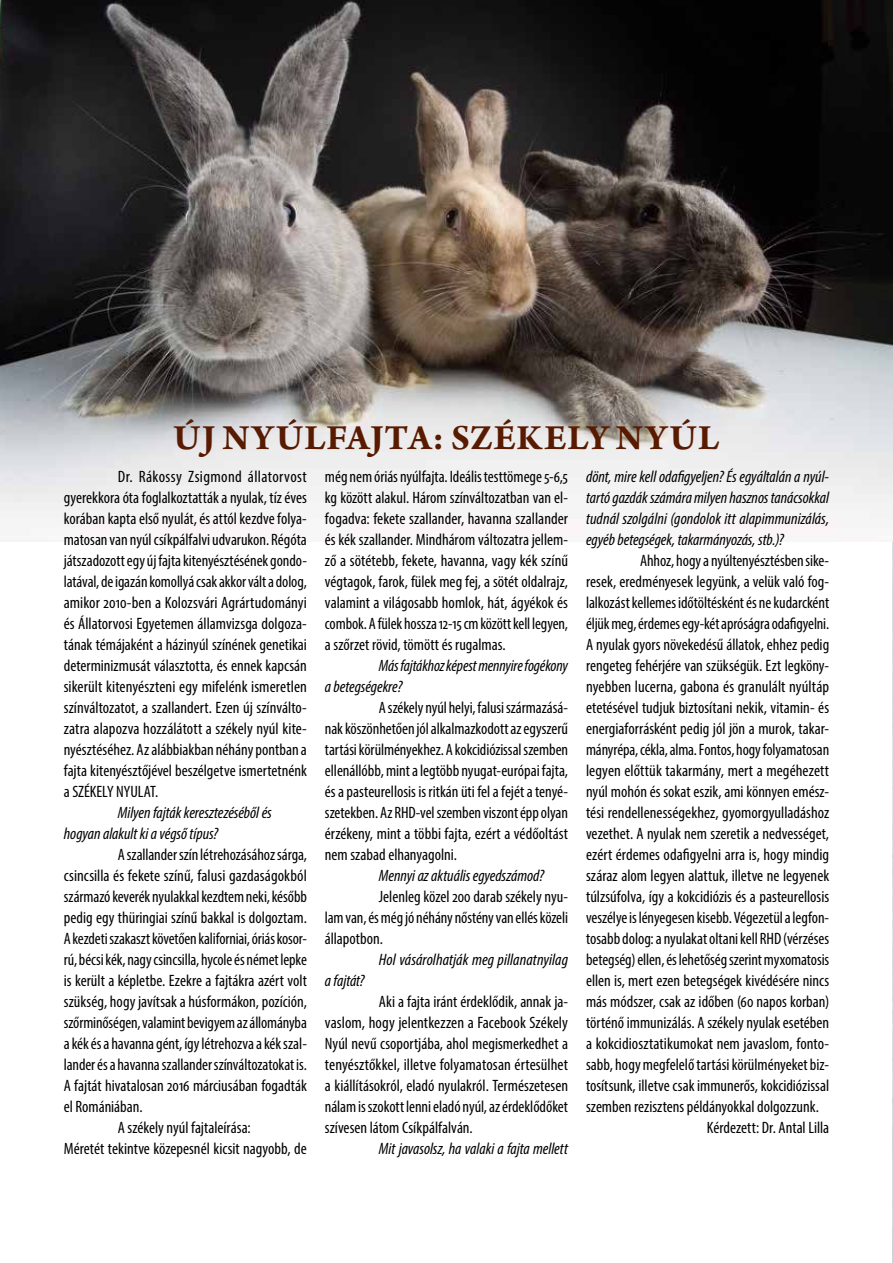
<style>
.page{position:relative;width:893px;height:1263px;background:#fff}
.page>*{position:absolute;margin:0;border:0;box-sizing:border-box;transform-origin:0 0}
.t1{font:700 37.5px "Arno Pro";letter-spacing:.03em;color:#581a00}
.t2{font:condensed 16.5px/21px "Myriad Pro";color:#000;text-align:justify}
.t3{font:italic condensed 16.5px/21px "Myriad Pro";letter-spacing:-.005em;color:#000}
</style>
<div class="page">
<img style="left:892px;top:542px;width:1px;height:721px">
<img style="left:0;top:0;width:893px;height:541px">
<h1 class="t1" style="left:174px;top:416px;width:547px">ÚJ NYÚLFAJTA: SZÉKELY NYÚL</h1>
<p class="t2" style="left:64px;top:466px;width:245px;text-indent:54px">Dr. Rákossy Zsigmond állatorvost gyerekkora óta foglalkoztatták a nyulak, tíz éves korában kapta első nyulát, és attól kezdve folya&shy;matosan van nyúl csíkpálfalvi udvarukon. Régóta játszadozott egy új fajta kitenyésztésének gondo&shy;latával, de igazán komollyá csak akkor vált a dolog, amikor 2010-ben a Kolozsvári Agrártudományi és Állatorvosi Egyetemen államvizsga dolgoza&shy;tának témájaként a házinyúl színének genetikai determinizmusát választotta, és ennek kapcsán sikerült kitenyészteni egy mifelénk ismeretlen színváltozatot, a szallandert. Ezen új színválto&shy;zatra alapozva hozzálátott a székely nyúl kite&shy;nyésztéséhez. Az alábbiakban néhány pontban a fajta kitenyésztőjével beszélgetve ismertetnénk a SZÉKELY NYULAT.</p>
<p class="t3" style="left:64px;top:802px;width:210px;text-indent:54px">Milyen fajták keresztezéséből és hogyan alakult ki a végső típus?</p>
<p class="t2" style="left:118px;top:844px;width:191px">A szallander szín létrehozásához sárga,</p>
<p class="t2" style="left:64px;top:865px;width:245px">csincsilla és fekete színű, falusi gazdaságokból</p>
<p class="t2" style="left:64px;top:886px;width:245px">származó keverék nyulakkal kezdtem neki, később</p>
<p class="t2" style="left:64px;top:907px;width:245px">pedig egy thüringiai színű bakkal is dolgoztam.</p>
<p class="t2" style="left:64px;top:928px;width:245px">A kezdeti szakaszt követően kaliforniai, óriás kosor-</p>
<p class="t2" style="left:64px;top:949px;width:245px">rú, bécsi kék, nagy csincsilla, hycole és német lepke</p>
<p class="t2" style="left:64px;top:970px;width:245px">is került a képletbe. Ezekre a fajtákra azért volt</p>
<p class="t2" style="left:64px;top:991px;width:245px">szükség, hogy javítsak a húsformákon, pozíción,</p>
<p class="t2" style="left:64px;top:1012px;width:245px">szőrminőségen, valamint bevigyem az állományba</p>
<p class="t2" style="left:64px;top:1033px;width:245px">a kék és a havanna gént, így létrehozva a kék szal-</p>
<p class="t2" style="left:64px;top:1054px;width:245px">lander és a havanna szallander színváltozatokat is.</p>
<p class="t2" style="left:64px;top:1075px;width:245px">A fajtát hivatalosan 2016 márciusában fogadták</p>
<p class="t2" style="left:64px;top:1096px;width:80px">el Romániában.</p>
<p class="t2" style="left:118px;top:1117px;width:134px">A székely nyúl fajtaleírása:</p>
<p class="t2" style="left:64px;top:1138px;width:245px">Méretét tekintve közepesnél kicsit nagyobb, de</p>
<p class="t2" style="left:325px;top:466px;width:245px">még nem óriás nyúlfajta. Ideális testtömege 5-6,5 kg között alakul. Három színváltozatban van el&shy;fogadva: fekete szallander, havanna szallander és kék szallander. Mindhárom változatra jellem&shy;ző a sötétebb, fekete, havanna, vagy kék színű végtagok, farok, fülek meg fej, a sötét oldalrajz, valamint a világosabb homlok, hát, ágyékok és combok. A fülek hossza 12-15 cm között kell legyen, a szőrzet rövid, tömött és rugalmas.</p>
<p class="t3" style="left:325px;top:655px;width:245px;text-indent:54px">Más fajtákhoz képest mennyire fogékony a betegségekre?</p>
<p class="t2" style="left:325px;top:697px;width:245px;text-indent:54px">A székely nyúl helyi, falusi származásá&shy;nak köszönhetően jól alkalmazkodott az egyszerű tartási körülményekhez. A kokcidiózissal szemben ellenállóbb, mint a legtöbb nyugat-európai fajta, és a pasteurellosis is ritkán üti fel a fejét a tenyé&shy;szetekben. Az RHD-vel szemben viszont épp olyan érzékeny, mint a többi fajta, ezért a védőoltást nem szabad elhanyagolni.</p>
<p class="t3" style="left:379px;top:865px;width:167px">Mennyi az aktuális egyedszámod?</p>
<p class="t2" style="left:325px;top:886px;width:245px;text-indent:54px">Jelenleg közel 200 darab székely nyu&shy;lam van, és még jó néhány nőstény van ellés közeli állapotbon.</p>
<p class="t3" style="left:379px;top:949px;width:191px">Hol vásárolhatják meg pillanatnyilag</p>
<p class="t3" style="left:325px;top:970px;width:41px">a fajtát?</p>
<p class="t2" style="left:325px;top:991px;width:245px;text-indent:54px">Aki a fajta iránt érdeklődik, annak ja&shy;vaslom, hogy jelentkezzen a Facebook Székely Nyúl nevű csoportjába, ahol megismerkedhet a tenyésztőkkel, illetve folyamatosan értesülhet a kiállításokról, eladó nyulakról. Természetesen nálam is szokott lenni eladó nyúl, az érdeklődőket szívesen látom Csíkpálfalván.</p>
<p class="t3" style="left:379px;top:1138px;width:191px">Mit javasolsz, ha valaki a fajta mellett</p>
<p class="t3" style="left:586px;top:466px;width:245px;text-align:justify">dönt, mire kell odafigyeljen? És egyáltalán a nyúl&shy;tartó gazdák számára milyen hasznos tanácsokkal tudnál szolgálni (gondolok itt alapimmunizálás, egyéb betegségek, takarmányozás, stb.)?</p>
<p class="t2" style="left:640px;top:550px;width:191px">Ahhoz, hogy a nyúltenyésztésben sike-</p>
<p class="t2" style="left:586px;top:571px;width:245px">resek, eredményesek legyünk, a velük való fog-</p>
<p class="t2" style="left:586px;top:592px;width:245px">lalkozást kellemes időtöltésként és ne kudarcként</p>
<p class="t2" style="left:586px;top:613px;width:245px">éljük meg, érdemes egy-két apróságra odafigyelni.</p>
<p class="t2" style="left:586px;top:634px;width:245px">A nyulak gyors növekedésű állatok, ehhez pedig</p>
<p class="t2" style="left:586px;top:655px;width:245px">rengeteg fehérjére van szükségük. Ezt legkön -</p>
<p class="t2" style="left:586px;top:676px;width:245px">nyebben lucerna, gabona és granulált nyúltáp</p>
<p class="t2" style="left:586px;top:697px;width:245px">etetésével tudjuk biztosítani nekik, vitamin- és</p>
<p class="t2" style="left:586px;top:718px;width:245px">energiaforrásként pedig jól jön a murok, takar-</p>
<p class="t2" style="left:586px;top:739px;width:245px">mányrépa, cékla, alma. Fontos, hogy folyamatosan</p>
<p class="t2" style="left:586px;top:760px;width:245px">legyen előttük takarmány, mert a megéhezett</p>
<p class="t2" style="left:586px;top:781px;width:245px">nyúl mohón és sokat eszik, ami könnyen emész-</p>
<p class="t2" style="left:586px;top:802px;width:245px">tési rendellenességekhez, gyomorgyulladáshoz</p>
<p class="t2" style="left:586px;top:823px;width:245px">vezethet. A nyulak nem szeretik a nedvességet,</p>
<p class="t2" style="left:586px;top:844px;width:245px">ezért érdemes odafigyelni arra is, hogy mindig</p>
<p class="t2" style="left:586px;top:865px;width:245px">száraz alom legyen alattuk, illetve ne legyenek</p>
<p class="t2" style="left:586px;top:886px;width:245px">túlzsúfolva, így a kokcidiózis és a pasteurellosis</p>
<p class="t2" style="left:586px;top:907px;width:245px">veszélye is lényegesen kisebb. Végezetül a legfon-</p>
<p class="t2" style="left:586px;top:928px;width:245px">tosabb dolog: a nyulakat oltani kell RHD (vérzéses</p>
<p class="t2" style="left:586px;top:949px;width:245px">betegség) ellen, és lehetőség szerint myxomatosis</p>
<p class="t2" style="left:586px;top:970px;width:245px">ellen is, mert ezen betegségek kivédésére nincs</p>
<p class="t2" style="left:586px;top:991px;width:245px">más módszer, csak az időben (60 napos korban)</p>
<p class="t2" style="left:586px;top:1012px;width:245px">történő immunizálás. A székely nyulak esetében</p>
<p class="t2" style="left:586px;top:1033px;width:245px">a kokcidiosztatikumokat nem javaslom, fonto-</p>
<p class="t2" style="left:586px;top:1054px;width:245px">sabb, hogy megfelelő tartási körülményeket biz-</p>
<p class="t2" style="left:586px;top:1075px;width:245px">tosítsunk, illetve csak immunerős, kokcidiózissal</p>
<p class="t2" style="left:586px;top:1096px;width:234px">szemben rezisztens példányokkal dolgozzunk.</p>
<p class="t2" style="left:707px;top:1117px;width:124px">Kérdezett: Dr. Antal Lilla</p>
</div>
